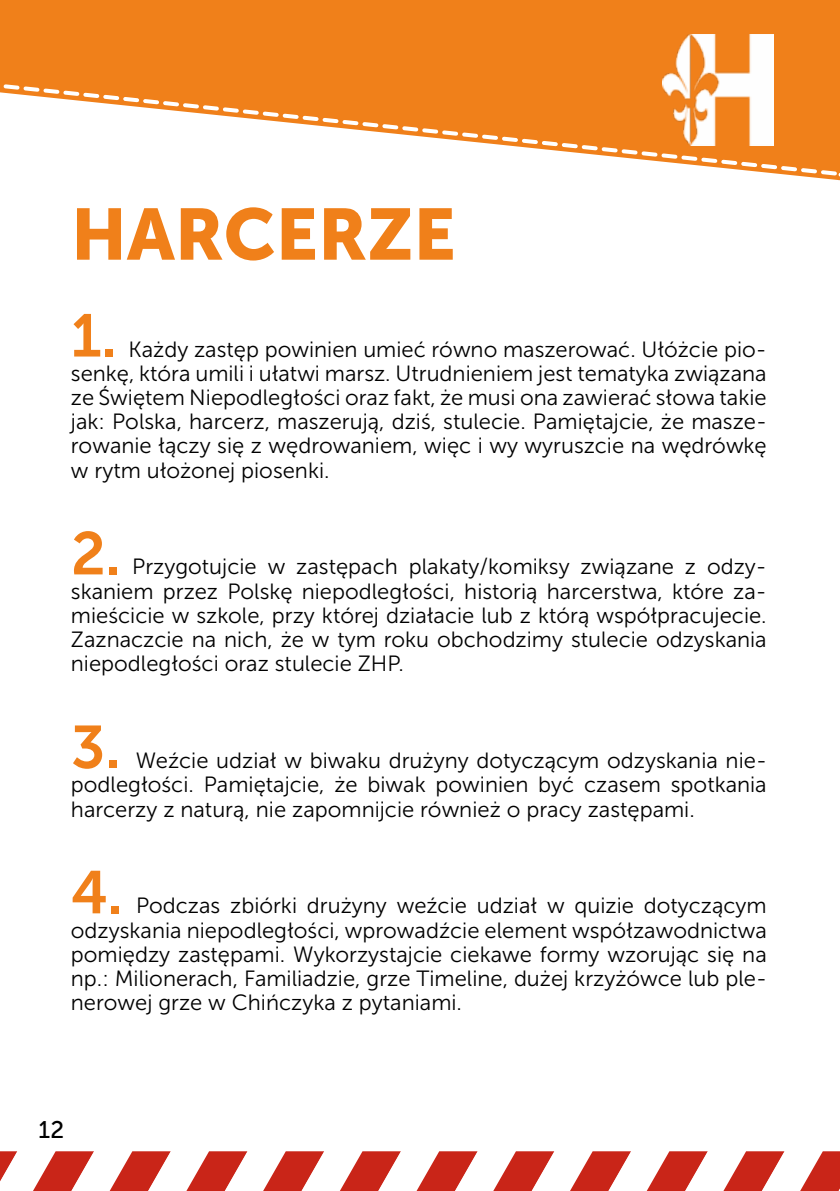
<style>
.page{position:relative;width:840px;height:1191px;background:#fff}
.page>*{position:absolute;margin:0;border:0;box-sizing:border-box;transform-origin:0 0}
.t1{font:72px "Museo Sans 900";color:#f0801a}
.t2{font:60px "Museo Sans 700";color:#f0801a}
.t3{font:24px "Museo Sans 500";color:#000}
.t4{font:22px/24.2px "Museo Sans 300";color:#000;text-align:justify}
</style>
<div class="page">
<svg style="left:0;top:1151px;width:839px;height:40px"></svg>
<div style="left:0;top:0;width:835px;height:180px;background:#f0801a"></div>
<svg style="left:835px;top:0;width:4px;height:180px"></svg>
<svg style="left:0;top:78px;width:838px;height:100px"></svg>
<img style="left:662px;top:34px;width:111px;height:111px">
<h1 class="t1" style="left:71px;top:194px;width:386px">HARCERZE</h1>
<h2 class="t2" style="left:71px;top:302px;width:48px">1.</h2>
<p class="t4" style="left:71px;top:337px;width:697px;text-indent:58px">Każdy zastęp powinien umieć równo maszerować. Ułóżcie pio&shy;senkę, która umili i ułatwi marsz. Utrudnieniem jest tematyka związana ze Świętem Niepodległości oraz fakt, że musi ona zawierać słowa takie jak: Polska, harcerz, maszerują, dziś, stulecie. Pamiętajcie, że masze&shy;rowanie łączy się z wędrowaniem, więc i wy wyruszcie na wędrówkę w rytm ułożonej piosenki.</p>
<h2 class="t2" style="left:71px;top:520px;width:52px">2.</h2>
<p class="t4" style="left:71px;top:555px;width:697px;text-indent:61px">Przygotujcie w zastępach plakaty/komiksy związane z odzy&shy;skaniem przez Polskę niepodległości, historią harcerstwa, które za&shy;mieścicie w szkole, przy której działacie lub z którą współpracujecie.<br>Zaznaczcie na nich, że w tym roku obchodzimy stulecie odzyskania niepodległości oraz stulecie ZHP.</p>
<h2 class="t2" style="left:71px;top:714px;width:51px">3.</h2>
<p class="t4" style="left:71px;top:748px;width:697px;text-indent:65px">Weźcie udział w biwaku drużyny dotyczącym odzyskania nie&shy;podległości. Pamiętajcie, że biwak powinien być czasem spotkania harcerzy z naturą, nie zapomnijcie również o pracy zastępami.</p>
<h2 class="t2" style="left:71px;top:859px;width:53px">4.</h2>
<p class="t4" style="left:71px;top:893px;width:697px;text-indent:65px">Podczas zbiórki drużyny weźcie udział w quizie dotyczącym odzyskania niepodległości, wprowadźcie element współzawodnictwa pomiędzy zastępami. Wykorzystajcie ciekawe formy wzorując się na np.: Milionerach, Familiadzie, grze Timeline, dużej krzyżówce lub ple&shy;nerowej grze w Chińczyka z pytaniami.</p>
<p class="t3" style="left:39px;top:1116px;width:27px">12</p>
</div>
